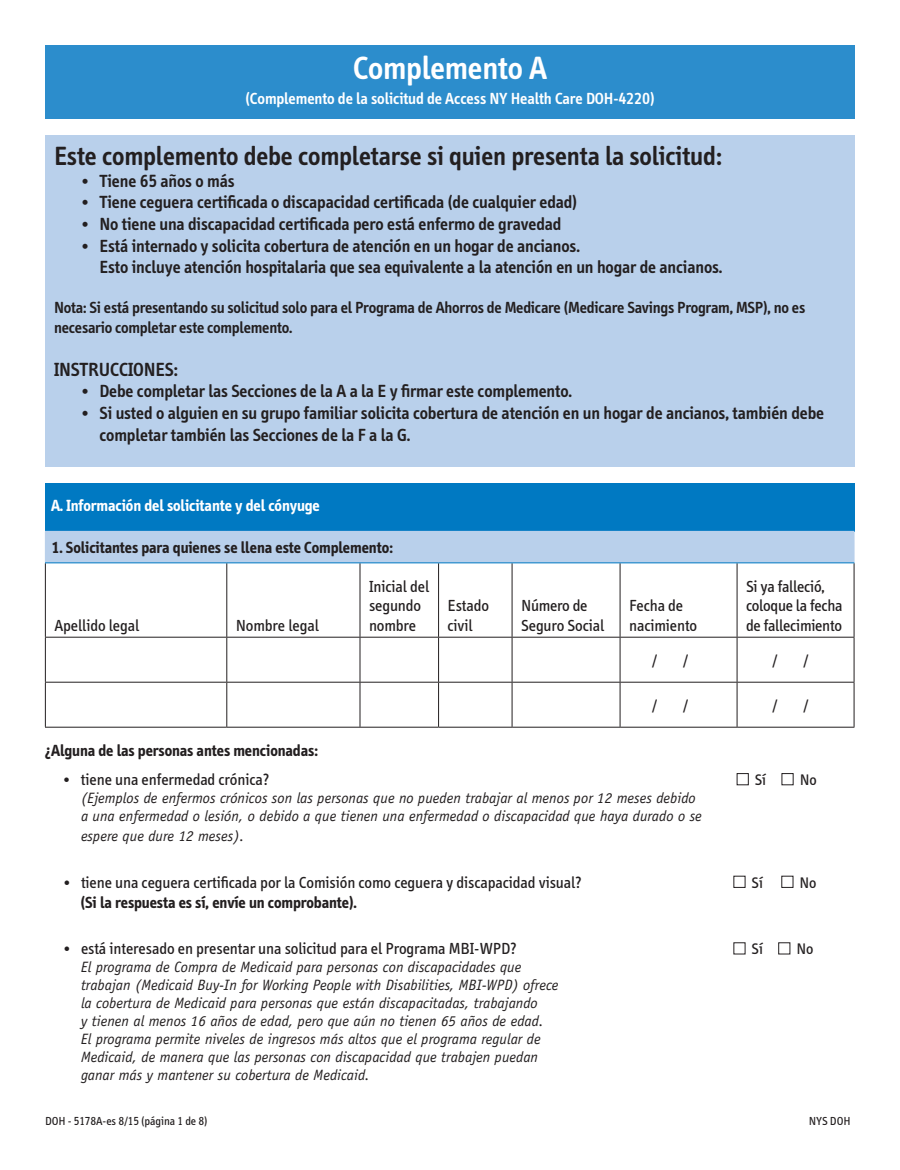
<style>
.page{position:relative;width:900px;height:1170px;background:#fff}
.page>*{position:absolute;margin:0;border:0;box-sizing:border-box;transform-origin:0 0}
.t1{font:600 33px "Info";color:#fff}
.t2{font:600 27px "Info";color:#231f20}
.t3{font:600 19.5px "Info";color:#231f20}
.t4{font:600 18px/21.6px "Info";color:#231f20}
.t5{font:16.5px/19.8px "Info";color:#231f20}
.t6{font:600 16.5px/19.8px "Info";letter-spacing:-.01em;color:#231f20}
.t7{font:700 16.5px "Info";color:#231f20}
.t8{font:600 16.5px "Info";color:#fff}
.t9{font:700 16.5px "Info";color:#fff}
.t10{font:15.75px "Info";color:#231f20}
.t11{font:italic 15px/18px "Officina Sans";color:#231f20}
.t12{font:12px "Info";color:#231f20}
</style>
<div class="page">
<div style="left:45px;top:135px;width:810px;height:331px;background:#b9d0eb"></div>
<div style="left:45px;top:45px;width:810px;height:74px;background:#2c8dcc"></div>
<div style="left:45px;top:483px;width:810px;height:48px;background:#0079c2"></div>
<div style="left:737px;top:773px;width:12px;height:12px;border:1px solid #231f20"></div>
<div style="left:782px;top:773px;width:12px;height:12px;border:1px solid #231f20"></div>
<div style="left:733px;top:876px;width:12px;height:12px;border:1px solid #231f20"></div>
<div style="left:781px;top:876px;width:12px;height:12px;border:1px solid #231f20"></div>
<div style="left:778px;top:942px;width:12px;height:12px;border:1px solid #231f20"></div>
<div style="left:45px;top:531px;width:809px;height:32px;background:#b9d0eb"></div>
<hr style="left:854px;top:532px;width:1px;height:30px;background:#b9d0eb">
<hr style="left:45px;top:563px;width:1px;height:74px;background:#231f20">
<hr style="left:226px;top:563px;width:1px;height:74px;background:#231f20">
<hr style="left:360px;top:563px;width:1px;height:74px;background:#231f20">
<hr style="left:438px;top:563px;width:1px;height:74px;background:#231f20">
<hr style="left:512px;top:563px;width:1px;height:74px;background:#231f20">
<hr style="left:620px;top:563px;width:1px;height:74px;background:#231f20">
<hr style="left:737px;top:563px;width:1px;height:74px;background:#231f20">
<hr style="left:854px;top:563px;width:1px;height:74px;background:#231f20">
<hr style="left:45px;top:637px;width:182px;height:1px;background:#231f20">
<hr style="left:45px;top:638px;width:1px;height:44px;background:#231f20">
<hr style="left:227px;top:637px;width:133px;height:1px;background:#231f20">
<hr style="left:226px;top:638px;width:1px;height:44px;background:#231f20">
<hr style="left:360px;top:637px;width:79px;height:1px;background:#231f20">
<hr style="left:360px;top:638px;width:1px;height:44px;background:#231f20">
<hr style="left:439px;top:637px;width:73px;height:1px;background:#231f20">
<hr style="left:438px;top:638px;width:1px;height:44px;background:#231f20">
<hr style="left:512px;top:637px;width:108px;height:1px;background:#231f20">
<hr style="left:512px;top:638px;width:1px;height:44px;background:#231f20">
<hr style="left:620px;top:637px;width:117px;height:1px;background:#231f20">
<hr style="left:620px;top:638px;width:1px;height:44px;background:#231f20">
<hr style="left:737px;top:637px;width:117px;height:1px;background:#231f20">
<hr style="left:737px;top:638px;width:1px;height:44px;background:#231f20">
<hr style="left:854px;top:638px;width:1px;height:44px;background:#231f20">
<hr style="left:45px;top:682px;width:182px;height:1px;background:#231f20">
<hr style="left:45px;top:683px;width:1px;height:44px;background:#231f20">
<hr style="left:227px;top:682px;width:133px;height:1px;background:#231f20">
<hr style="left:226px;top:683px;width:1px;height:44px;background:#231f20">
<hr style="left:360px;top:682px;width:79px;height:1px;background:#231f20">
<hr style="left:360px;top:683px;width:1px;height:44px;background:#231f20">
<hr style="left:439px;top:682px;width:73px;height:1px;background:#231f20">
<hr style="left:438px;top:683px;width:1px;height:44px;background:#231f20">
<hr style="left:512px;top:682px;width:108px;height:1px;background:#231f20">
<hr style="left:512px;top:683px;width:1px;height:44px;background:#231f20">
<hr style="left:620px;top:682px;width:117px;height:1px;background:#231f20">
<hr style="left:620px;top:683px;width:1px;height:44px;background:#231f20">
<hr style="left:737px;top:682px;width:117px;height:1px;background:#231f20">
<hr style="left:737px;top:683px;width:1px;height:44px;background:#231f20">
<hr style="left:854px;top:683px;width:1px;height:44px;background:#231f20">
<hr style="left:737px;top:727px;width:117px;height:1px;background:#231f20">
<hr style="left:45px;top:727px;width:182px;height:1px;background:#231f20">
<hr style="left:227px;top:727px;width:133px;height:1px;background:#231f20">
<hr style="left:360px;top:727px;width:79px;height:1px;background:#231f20">
<hr style="left:439px;top:727px;width:73px;height:1px;background:#231f20">
<hr style="left:512px;top:727px;width:108px;height:1px;background:#231f20">
<hr style="left:620px;top:727px;width:117px;height:1px;background:#231f20">
<hr style="left:45px;top:562px;width:182px;height:1px;background:#0079c2">
<hr style="left:227px;top:562px;width:133px;height:1px;background:#0079c2">
<hr style="left:360px;top:562px;width:79px;height:1px;background:#0079c2">
<hr style="left:439px;top:562px;width:73px;height:1px;background:#0079c2">
<hr style="left:512px;top:562px;width:108px;height:1px;background:#0079c2">
<hr style="left:620px;top:562px;width:117px;height:1px;background:#0079c2">
<hr style="left:737px;top:562px;width:117px;height:1px;background:#0079c2">
<h1 class="t1" style="left:353px;top:49px;width:195px">Complemento A</h1>
<p class="t8" style="left:246px;top:89px;width:410px">(Complemento de la solicitud de Access NY Health Care DOH-4220)</p>
<h2 class="t2" style="left:54px;top:141px;width:669px">Este complemento debe completarse si quien presenta la solicitud:</h2>
<p class="t4" style="left:81px;top:170px;width:155px">• Tiene 65 años o más</p>
<p class="t4" style="left:81px;top:192px;width:498px">• Tiene ceguera certificada o discapacidad certificada (de cualquier edad)</p>
<p class="t4" style="left:81px;top:213px;width:482px">• No tiene una discapacidad certificada pero está enfermo de gravedad</p>
<p class="t4" style="left:100px;top:235px;width:624px;text-indent:-19px">• Está internado y solicita cobertura de atención en un hogar de ancianos.<br>Esto incluye atención hospitalaria que sea equivalente a la atención en un hogar de ancianos.</p>
<p class="t6" style="left:54px;top:297px;width:753px">Nota: Si está presentando su solicitud solo para el Programa de Ahorros de Medicare (Medicare Savings Program, MSP), no es necesario completar este complemento.</p>
<h3 class="t3" style="left:54px;top:358px;width:125px">INSTRUCCIONES:</h3>
<p class="t4" style="left:81px;top:381px;width:493px">• Debe completar las Secciones de la A a la E y firmar este complemento.</p>
<p class="t4" style="left:100px;top:402px;width:726px;text-indent:-19px">• Si usted o alguien en su grupo familiar solicita cobertura de atención en un hogar de ancianos, también debe completar también las Secciones de la F a la G.</p>
<p class="t9" style="left:51px;top:496px;width:270px">A. Información del solicitante y del cónyuge</p>
<p class="t7" style="left:51px;top:538px;width:343px">1. Solicitantes para quienes se llena este Complemento:</p>
<p class="t5" style="left:54px;top:616px;width:86px">Apellido legal</p>
<p class="t5" style="left:236px;top:616px;width:85px">Nombre legal</p>
<p class="t5" style="left:369px;top:576px;width:62px">Inicial del segundo nombre</p>
<p class="t5" style="left:448px;top:596px;width:43px">Estado civil</p>
<p class="t5" style="left:521px;top:596px;width:85px">Número de<br>Seguro Social</p>
<p class="t5" style="left:629px;top:596px;width:70px">Fecha de nacimiento</p>
<p class="t5" style="left:746px;top:576px;width:98px">Si ya falleció, coloque la fecha de fallecimiento</p>
<p class="t5" style="left:652px;top:651px;width:7px">/</p>
<p class="t5" style="left:683px;top:651px;width:7px">/</p>
<p class="t5" style="left:772px;top:651px;width:7px">/</p>
<p class="t5" style="left:803px;top:651px;width:7px">/</p>
<p class="t5" style="left:652px;top:696px;width:7px">/</p>
<p class="t5" style="left:683px;top:696px;width:7px">/</p>
<p class="t5" style="left:772px;top:696px;width:7px">/</p>
<p class="t5" style="left:803px;top:696px;width:7px">/</p>
<p class="t7" style="left:45px;top:741px;width:274px">¿Alguna de las personas antes mencionadas:</p>
<p class="t5" style="left:63px;top:770px;width:208px">• tiene una enfermedad crónica?</p>
<p class="t10" style="left:755px;top:771px;width:13px">Sí</p>
<p class="t10" style="left:800px;top:771px;width:18px">No</p>
<p class="t11" style="left:81px;top:789px;width:622px">(Ejemplos de enfermos crónicos son las personas que no pueden trabajar al menos por 12 meses debido a una enfermedad o lesión, o debido a que tienen una enfermedad o discapacidad que haya durado o se</p>
<p class="t11" style="left:81px;top:827px;width:165px">espere que dure 12 meses).</p>
<p class="t5" style="left:63px;top:873px;width:520px">• tiene una ceguera certificada por la Comisión como ceguera y discapacidad visual?</p>
<p class="t10" style="left:752px;top:874px;width:13px">Sí</p>
<p class="t10" style="left:800px;top:874px;width:18px">No</p>
<p class="t7" style="left:81px;top:893px;width:277px">(Si la respuesta es sí, envíe un comprobante).</p>
<p class="t5" style="left:63px;top:939px;width:455px">• está interesado en presentar una solicitud para el Programa MBI-WPD?</p>
<p class="t10" style="left:752px;top:940px;width:13px">Sí</p>
<p class="t10" style="left:796px;top:940px;width:18px">No</p>
<p class="t11" style="left:81px;top:958px;width:479px">El programa de Compra de Medicaid para personas con discapacidades que trabajan (Medicaid Buy-In for Working People with Disabilities, MBI-WPD) ofrece la cobertura de Medicaid para personas que están discapacitadas, trabajando<br>y tienen al menos 16 años de edad, pero que aún no tienen 65 años de edad.<br>El programa permite niveles de ingresos más altos que el programa regular de Medicaid, de manera que las personas con discapacidad que trabajen puedan ganar más y mantener su cobertura de Medicaid.</p>
<p class="t12" style="left:45px;top:1114px;width:164px">DOH - 5178A-es 8/15 (página 1 de 8)</p>
<p class="t12" style="left:809px;top:1114px;width:43px">NYS DOH</p>
</div>
